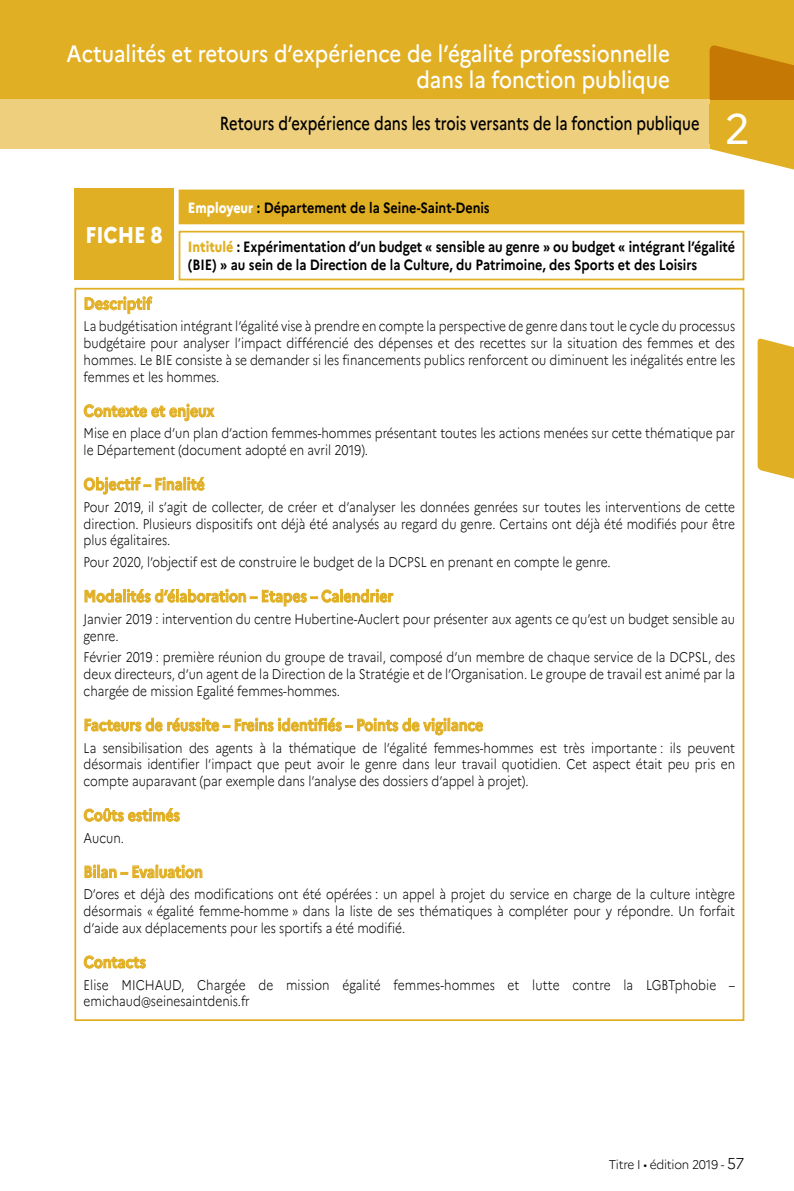
<style>
.page{position:relative;width:794px;height:1191px;background:#fff}
.page>*{position:absolute;margin:0;border:0;box-sizing:border-box;transform-origin:0 0}
.t1{font:42.52px "Marianne";color:#fff}
.t2{font:500 23.62px/26.2px "Marianne";color:#fff;text-align:right;scale:.87 1}
.TE{font:800 22.75px "Marianne";color:#fff;scale:.85 1}
.t3{font:500 18.9px "Marianne";color:#000;scale:.78 1}
.titre_gris{font:700 16.62px "Marianne";color:#e1af23;scale:.85 1}
.Tk_Encadre{font:700 14.88px/17.8px "Marianne";color:#000;scale:.85 1}
.Tk_Encadre_first{font:700 14.88px "Marianne";color:#000;scale:.85 1}
.TEXTE_ENCADRE{font:300 14px/16.8px "Marianne";color:#000;text-align:justify;scale:.85 1}
.t4{font:300 12.6px "Marianne";letter-spacing:-.02em;color:#000;scale:.94 1}
.s1{font-weight:800;color:#fff}
.s2{font-weight:800;color:#e1af23}
.s3{font-size:15.75px}
</style>
<div class="page">
<div style="left:0;top:0;width:794px;height:99px;background:#e1af23"></div>
<svg style="left:709px;top:45px;width:85px;height:125px"></svg>
<div style="left:0;top:99px;width:709px;height:50px;background:#eecf7e"></div>
<div style="left:709px;top:104px;width:85px;height:40px;background:#e1af23"></div>
<svg style="left:757px;top:338px;width:37px;height:141px;background:#e3b535"></svg>
<div style="left:179px;top:231px;width:565px;height:49px;border:2px solid #e1af23"></div>
<div style="left:74px;top:189px;width:100px;height:91px;background:#e1af23"></div>
<svg style="left:84px;top:296px;width:69px;height:18px"></svg>
<svg style="left:83px;top:403px;width:132px;height:18px"></svg>
<svg style="left:83px;top:476px;width:122px;height:19px"></svg>
<svg style="left:84px;top:588px;width:310px;height:19px"></svg>
<svg style="left:84px;top:717px;width:399px;height:18px"></svg>
<svg style="left:83px;top:807px;width:97px;height:15px"></svg>
<svg style="left:84px;top:865px;width:119px;height:13px"></svg>
<svg style="left:83px;top:955px;width:63px;height:14px"></svg>
<div style="left:179px;top:190px;width:564px;height:33px;background:#e1af23"></div>
<div style="left:179px;top:189px;width:565px;height:35px;border:2px solid #e1af23"></div>
<h2 class="t2" style="left:67px;top:40px;width:695px">Actualités et retours d’expérience de l’égalité professionnelle dans la fonction publique</h2>
<h3 class="t3" style="left:220px;top:112px;width:617px">Retours d’expérience dans les trois versants de la fonction publique</h3>
<h1 class="t1" style="left:724px;top:103px;width:27px">2</h1>
<p class="TE" style="left:86px;top:221px;width:92px">FICHE 8</p>
<p class="Tk_Encadre_first" style="left:188px;top:198px;width:357px"><span class="s1">Employeur</span> : Département de la Seine-Saint-Denis</p>
<p class="Tk_Encadre" style="left:188px;top:238px;width:645px"><span class="s2">Intitulé</span> : Expérimentation d’un budget « sensible au genre » ou budget « intégrant l’égalité (BIE) » au sein de la Direction de la Culture, du Patrimoine, des Sports et des Loisirs</p>
<p class="titre_gris" style="left:84px;top:293px;width:82px">Descriptif</p>
<p class="TEXTE_ENCADRE" style="left:84px;top:318px;width:768px">La budgétisation intégrant l’égalité vise à prendre en compte la perspective de genre dans tout le cycle du processus budgétaire pour analyser l’impact différencié des dépenses et des recettes sur la situation des femmes et des hommes. Le BIE consiste à se demander si les financements publics renforcent ou diminuent les inégalités entre les femmes et les hommes.</p>
<p class="titre_gris" style="left:84px;top:400px;width:155px">Contexte et enjeux</p>
<p class="TEXTE_ENCADRE" style="left:84px;top:425px;width:768px">Mise en place d’un plan d’action femmes‑hommes présentant toutes les actions menées sur cette thématique par le Département (document adopté en avril 2019).</p>
<p class="titre_gris" style="left:84px;top:474px;width:144px">Objectif – Finalité</p>
<p class="TEXTE_ENCADRE" style="left:84px;top:498px;width:768px">Pour 2019, il s’agit de collecter, de créer et d’analyser les données genrées sur toutes les interventions de cette direction. Plusieurs dispositifs ont déjà été analysés au regard du genre. Certains ont déjà été modifiés pour être plus égalitaires.</p>
<p class="TEXTE_ENCADRE" style="left:84px;top:553px;width:621px">Pour 2020, l’objectif est de construire le budget de la DCPSL en prenant en compte le genre.</p>
<p class="titre_gris" style="left:84px;top:586px;width:366px">Modalités d’élaboration – Etapes – Calendrier</p>
<p class="TEXTE_ENCADRE" style="left:84px;top:610px;width:768px">Janvier 2019 : intervention du centre Hubertine‑Auclert pour présenter aux agents ce qu’est un budget sensible au genre.</p>
<p class="TEXTE_ENCADRE" style="left:84px;top:649px;width:768px">Février 2019 : première réunion du groupe de travail, composé d’un membre de chaque service de la DCPSL, des deux directeurs, d’un agent de la Direction de la Stratégie et de l’Organisation. Le groupe de travail est animé par la chargée de mission Egalité femmes‑hommes.</p>
<p class="titre_gris" style="left:84px;top:714px;width:472px">Facteurs de réussite – Freins identifiés – Points de vigilance</p>
<p class="TEXTE_ENCADRE" style="left:84px;top:739px;width:768px">La sensibilisation des agents à la thématique de l’égalité femmes‑hommes est très importante : ils peuvent désormais identifier l’impact que peut avoir le genre dans leur travail quotidien. Cet aspect était peu pris en compte auparavant (par exemple dans l’analyse des dossiers d’appel à projet).</p>
<p class="titre_gris" style="left:84px;top:805px;width:115px">Coûts estimés</p>
<p class="TEXTE_ENCADRE" style="left:84px;top:829px;width:49px">Aucun.</p>
<p class="titre_gris" style="left:84px;top:861px;width:142px">Bilan – Evaluation</p>
<p class="TEXTE_ENCADRE" style="left:84px;top:886px;width:768px">D’ores et déjà des modifications ont été opérées : un appel à projet du service en charge de la culture intègre désormais « égalité femme‑homme » dans la liste de ses thématiques à compléter pour y répondre. Un forfait d’aide aux déplacements pour les sportifs a été modifié.</p>
<p class="titre_gris" style="left:84px;top:951px;width:75px">Contacts</p>
<p class="TEXTE_ENCADRE" style="left:84px;top:976px;width:768px">Elise MICHAUD, Chargée de mission égalité femmes-hommes et lutte contre la LGBTphobie – emichaud@seinesaintdenis.fr</p>
<p class="t4" style="left:608px;top:1157px;width:146px">Titre I • édition 2019 - <span class="s3">57</span></p>
</div>
